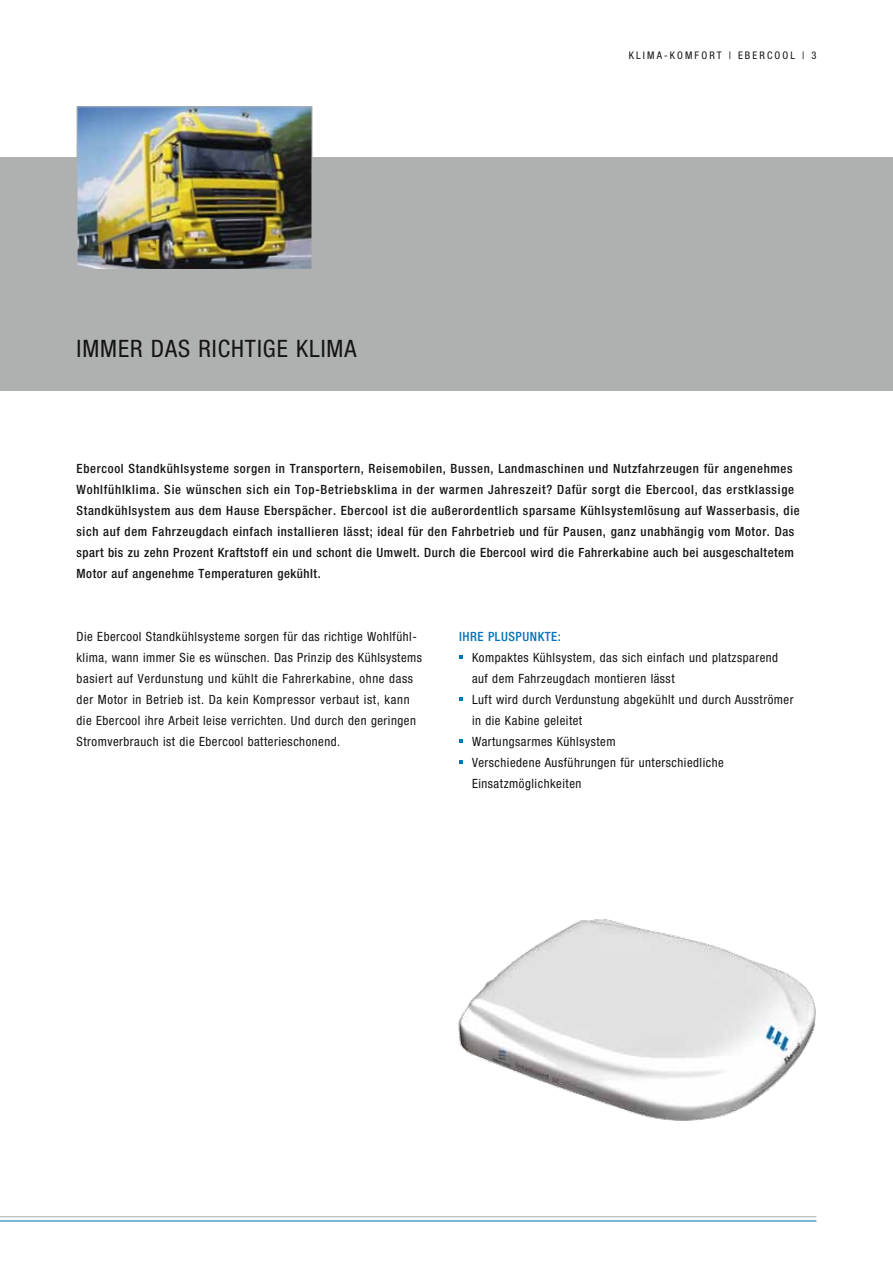
<style>
.page{position:relative;width:893px;height:1263px;background:#fff}
.page>*{position:absolute;margin:0;border:0;box-sizing:border-box;transform-origin:0 0}
.t1{font:condensed 24px "Helvetica Neue LTW1 G";color:#141414}
.t2{font:500 condensed 12.75px/21px "Helvetica Neue LTW1 G";letter-spacing:.055em;color:#141414}
.t3{font:condensed 12.75px/21px "Helvetica Neue LTW1 G";letter-spacing:.04em;color:#141414}
.t4{font:500 condensed 12.75px "Helvetica Neue LTW1 G";letter-spacing:.04em;color:#0074b8}
.t5{font:condensed 10.5px "Helvetica Neue LTW1 G";color:#141414}
</style>
<div class="page">
<hr style="left:0;top:1216px;width:816px;height:1px;background:#afb0b0">
<hr style="left:0;top:1220px;width:816px;height:1px;background:#0074b8">
<div style="left:0;top:157px;width:893px;height:234px;background:#afb0b0"></div>
<img style="left:79px;top:108px;width:231px;height:160px">
<div style="left:77px;top:106px;width:235px;height:164px;border:1px solid #afb0b0"></div>
<img style="left:458px;top:919px;width:358px;height:202px">
<p class="t1" style="left:77px;top:335px;width:134px">immerdas richtig</p>
<p class="t1" style="left:277px;top:335px;width:45px">e klima</p>
<p class="t5" style="left:629px;top:49px;width:8px">Klima</p>
<p class="t5" style="left:664px;top:49px;width:15px">-Komfort</p>
<p class="t5" style="left:729px;top:49px;width:39px">| ebercool</p>
<p class="t5" style="left:802px;top:49px;width:16px">| 3</p>
<p class="t2" style="left:77px;top:458px;width:725px">Ebercool Standkühlsysteme sorgen in Transportern, Reisemobilen, Bussen, Landmaschinen und Nutzfahrzeugen für angenehmes Wohlfühlklima. Sie wünschen sich ein Top-Betriebsklima in der warmen Jahreszeit? Dafür sorgt die Ebercool, das erstklassige Standkühlsystem aus dem Hause Eberspächer. Ebercool ist die außerordentlich sparsame Kühlsystemlösung auf Wasserbasis, die sich auf dem Fahrzeugdach einfach installieren lässt; ideal für den Fahrbetrieb und für Pausen, ganz unabhängig vom Motor. Das spart bis zu zehn Prozent Kraftstoff ein und schont die Umwelt. Durch die Ebercool wird die Fahrerkabine auch bei ausgeschaltetem Motor auf angenehme Temperaturen gekühlt.</p>
<p class="t3" style="left:77px;top:626px;width:347px">Die Ebercool Standkühlsysteme sorgen für das richtige Wohlfühl&shy;klima, wann immer Sie es wünschen. Das Prinzip des Kühlsystems basiert auf Verdunstung und kühlt die Fahrerkabine, ohne dass der Motor in Betrieb ist. Da kein Kompressor verbaut ist, kann die Ebercool ihre Arbeit leise verrichten. Und durch den geringen Stromverbrauch ist die Ebercool batterieschonend.</p>
<p class="t4" style="left:459px;top:628px;width:103px">IHRE PLUSPUNKTE:</p>
<p class="t3" style="left:472px;top:647px;width:308px">Kompaktes Kühlsystem, das sich einfach und platzsparend</p>
<p class="t3" style="left:472px;top:668px;width:204px">auf dem Fahrzeugdach montieren lässt</p>
<p class="t3" style="left:472px;top:689px;width:323px">Luft wird durch Verdunstung abgekühlt und durch Ausströmer</p>
<p class="t3" style="left:472px;top:710px;width:112px">in die Kabine geleitet</p>
<p class="t3" style="left:472px;top:731px;width:145px">Wartungsarmes Kühlsystem</p>
<p class="t3" style="left:472px;top:752px;width:253px">Verschiedene Ausführungen für unterschiedliche</p>
<p class="t3" style="left:459px;top:773px;width:124px">Einsatzmöglichkeiten</p>
</div>
